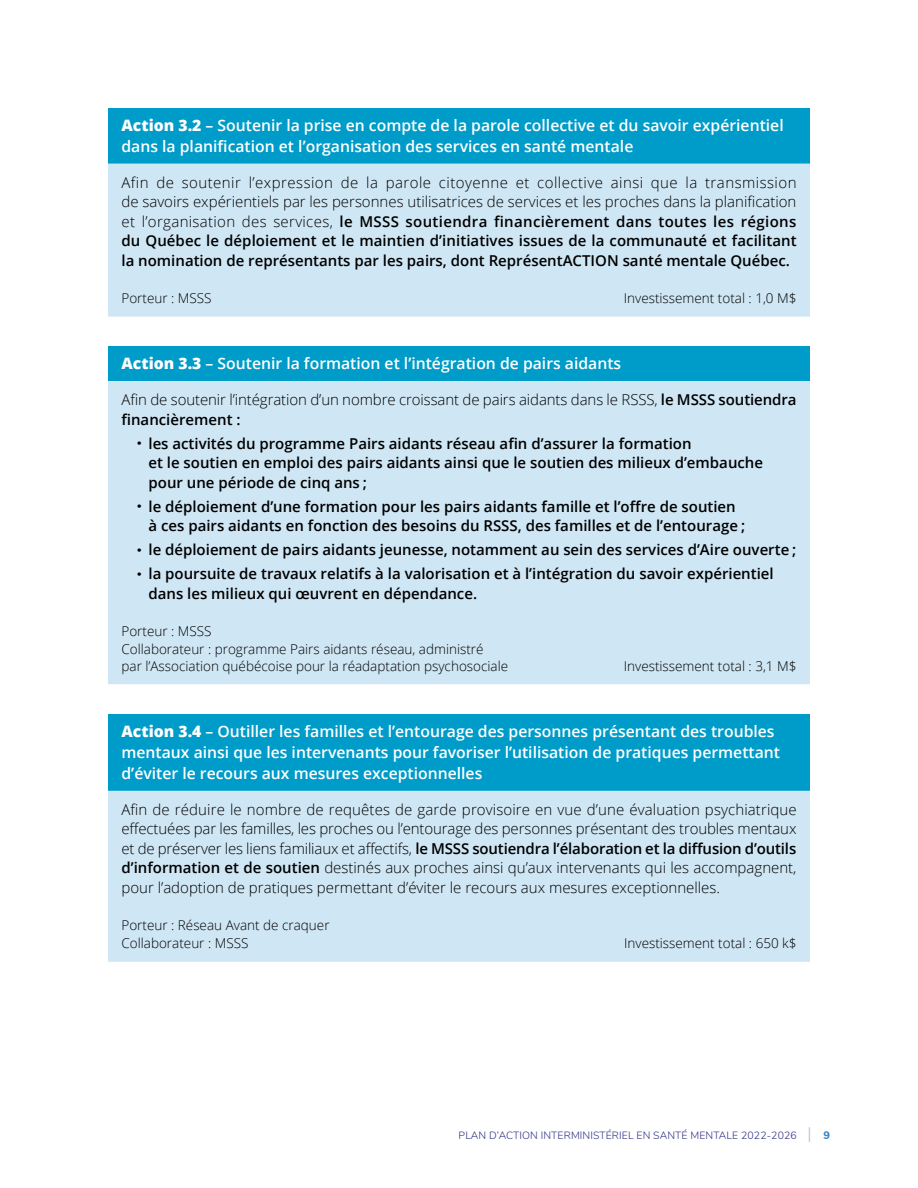
<style>
.page{position:relative;width:918px;height:1188px;background:#fff}
.page>*{position:absolute;margin:0;border:0;box-sizing:border-box;transform-origin:0 0}
.TH_-_Blanc{font:600 15.75px/21px "Open Sans";color:#fff}
.TD{font:600 15px/19.5px "Open Sans";color:#000}
.TD-2{font:300 15px/19.5px "Open Sans";letter-spacing:-.005em;color:#000}
.TD-3{font:300 13.5px/16.5px "Open Sans";color:#000}
.TD_-_Aligné_à_droite{font:300 13.5px "Open Sans";color:#000}
.t1{font:300 10.5px "Nunito";letter-spacing:.01em;color:#2d2e83}
.s1{font-weight:800}
.s2{font-weight:300}
.s3{font-weight:600}
.s4{font-weight:300;font-size:18.75px}
.s5{font-size:16.5px;color:#a9c1e6}
.s6{font-weight:800;font-size:10.8px;color:#3788c9}
</style>
<div class="page">
<div style="left:108px;top:108px;width:702px;height:56px;background:#009cc9"></div>
<div style="left:108px;top:164px;width:702px;height:153px;background:#cfe6f4"></div>
<div style="left:108px;top:347px;width:702px;height:34px;background:#009cc9"></div>
<div style="left:108px;top:381px;width:702px;height:303px;background:#cfe6f4"></div>
<div style="left:108px;top:714px;width:702px;height:77px;background:#009cc9"></div>
<div style="left:108px;top:791px;width:702px;height:171px;background:#cfe6f4"></div>
<p class="TH_-_Blanc" style="left:122px;top:114px;width:664px"><span class="s1">Action 3.2</span> – Soutenir la prise en compte de la parole collective et du savoir expérientiel dans la planification et l’organisation des services en santé mentale</p>
<p class="TD" style="left:122px;top:172px;width:677px;text-align:justify"><span class="s2">Afin de soutenir l’expression de la parole citoyenne et collective ainsi que la transmission de savoirs expérientiels par les personnes utilisatrices de services et les proches dans la planification et l’organisation des services,</span> le MSSS soutiendra financièrement dans toutes les régions du Québec le déploiement et le maintien d’initiatives issues de la communauté et facilitant la nomination de représentants par les pairs, dont ReprésentACTION santé mentale Québec.</p>
<p class="TD-3" style="left:122px;top:290px;width:92px">Porteur : MSSS</p>
<p class="TD_-_Aligné_à_droite" style="left:624px;top:289px;width:174px">Investissement total : 1,0 M$</p>
<p class="TH_-_Blanc" style="left:122px;top:353px;width:501px"><span class="s1">Action 3.3</span> – Soutenir la formation et l’intégration de pairs aidants</p>
<p class="TD-2" style="left:122px;top:390px;width:677px">Afin de soutenir l’intégration d’un nombre croissant de pairs aidants dans le RSSS, <span class="s3">le MSSS soutiendra financièrement :</span></p>
<p class="TD" style="left:148px;top:433px;width:616px;text-indent:-14px"><span class="s4">•</span> les activités du programme Pairs aidants réseau afin d’assurer la formation<br>et le soutien en emploi des pairs aidants ainsi que le soutien des milieux d’embauche pour une période de cinq ans ;</p>
<p class="TD" style="left:148px;top:496px;width:598px;text-indent:-14px"><span class="s4">•</span> le déploiement d’une formation pour les pairs aidants famille et l’offre de soutien à ces pairs aidants en fonction des besoins du RSSS, des familles et de l’entourage ;</p>
<p class="TD" style="left:135px;top:540px;width:663px"><span class="s4">•</span> le déploiement de pairs aidants jeunesse, notamment au sein des services d’Aire ouverte ;</p>
<p class="TD" style="left:148px;top:564px;width:627px;text-indent:-14px"><span class="s4">•</span> la poursuite de travaux relatifs à la valorisation et à l’intégration du savoir expérientiel dans les milieux qui œuvrent en dépendance.</p>
<p class="TD-3" style="left:122px;top:623px;width:92px">Porteur : MSSS</p>
<p class="TD-3" style="left:122px;top:641px;width:388px">Collaborateur : programme Pairs aidants réseau, administré<br>par l’Association québécoise pour la réadaptation psychosociale</p>
<p class="TD_-_Aligné_à_droite" style="left:624px;top:657px;width:174px">Investissement total : 3,1 M$</p>
<p class="TH_-_Blanc" style="left:122px;top:720px;width:660px"><span class="s1">Action 3.4</span> – Outiller les familles et l’entourage des personnes présentant des troubles mentaux ainsi que les intervenants pour favoriser l’utilisation de pratiques permettant d’éviter le recours aux mesures exceptionnelles</p>
<p class="TD-2" style="left:122px;top:799px;width:677px;text-align:justify">Afin de réduire le nombre de requêtes de garde provisoire en vue d’une évaluation psychiatrique effectuées par les familles, les proches ou l’entourage des personnes présentant des troubles mentaux et de préserver les liens familiaux et affectifs, <span class="s3">le MSSS soutiendra l’élaboration et la diffusion d’outils d’information et de soutien</span> destinés aux proches ainsi qu’aux intervenants qui les accompagnent, pour l’adoption de pratiques permettant d’éviter le recours aux mesures exceptionnelles.</p>
<p class="TD-3" style="left:122px;top:917px;width:210px">Porteur : Réseau Avant de craquer</p>
<p class="TD-3" style="left:122px;top:935px;width:129px">Collaborateur : MSSS</p>
<p class="TD_-_Aligné_à_droite" style="left:624px;top:934px;width:174px">Investissement total : 650 k$</p>
<p class="t1" style="left:459px;top:1128px;width:373px">PLAN D’ACTION INTERMINISTÉRIEL EN SANTÉ MENTALE 2022-2026 <span class="s5">|</span> <span class="s6">9</span></p>
</div>
